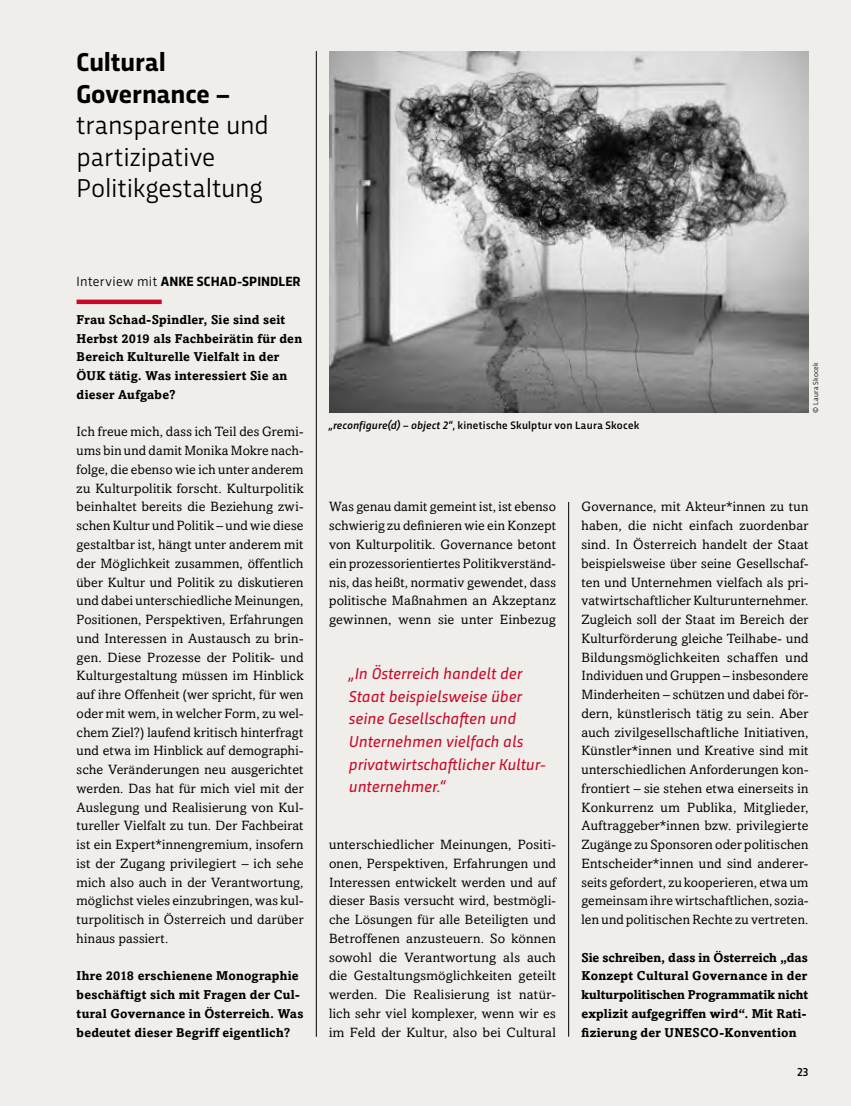
<style>
.page{position:relative;width:851px;height:1106px;background:#fff}
.page>*{position:absolute;margin:0;border:0;box-sizing:border-box;transform-origin:0 0}
.t1{font:27px/31.5px "Trasandina";letter-spacing:.005em;color:#000}
.t2{font:700 27px/31.5px "Trasandina";color:#000}
.t3{font:italic 16.5px/22.5px "Trasandina";letter-spacing:.005em;color:#ca0928}
.t4{font:700 13.95px "Trasandina";letter-spacing:.01em;color:#000}
.t5{font:13.5px/18.8px "Amasis";letter-spacing:.02em;color:#000;text-align:justify}
.t6{font:700 12.75px/18.8px "Amasis";letter-spacing:.015em;color:#000}
.t7{font:500 12px "Trasandina";color:#000}
.t8{font:500 11.25px "Trasandina";letter-spacing:.02em;color:#000}
.t9{font:7.5px "Trasandina";letter-spacing:.025em;color:#000}
.s1{font-weight:400}
.s2{font-style:italic}
</style>
<div class="page">
<div style="left:0;top:0;width:850px;height:1106px;background:#efeeea"></div>
<div style="left:77px;top:299px;width:85px;height:5px;background:#ca0928"></div>
<hr style="left:316px;top:51px;width:1px;height:985px;background:#000">
<hr style="left:568px;top:502px;width:1px;height:534px;background:#000">
<img style="left:329px;top:51px;width:479px;height:361px">
<h1 class="t2" style="left:77px;top:44px;width:155px">Cultural<br>Governance –</h1>
<h1 class="t1" style="left:77px;top:107px;width:194px">transparente und partizipative<br>Politikgestaltung</h1>
<p class="t4" style="left:77px;top:271px;width:225px"><span class="s1">Interview mit</span> ANKE SCHAD-SPINDLER</p>
<p class="t6" style="left:77px;top:310px;width:227px">Frau Schad-Spindler, Sie sind seit<br>Herbst 2019 als Fachbeirätin für den<br>Bereich Kulturelle Vielfalt in der<br>ÖUK tätig. Was interessiert Sie an dieser Aufgabe?</p>
<p class="t5" style="left:77px;top:422px;width:228px">Ich freue mich, dass ich Teil des Gremi&shy;ums bin und damit Monika Mokre nach&shy;folge, die ebenso wie ich unter anderem zu Kulturpolitik forscht. Kulturpolitik beinhaltet bereits die Beziehung zwi&shy;schen Kultur und Politik – und wie diese gestaltbar ist, hängt unter anderem mit der Möglichkeit zusammen, öffentlich über Kultur und Politik zu diskutieren und dabei unterschiedliche Meinungen, Positionen, Perspektiven, Erfahrungen und Interessen in Austausch zu brin&shy;gen. Diese Prozesse der Politik- und Kulturgestaltung müssen im Hinblick auf ihre Offenheit (wer spricht, für wen oder mit wem, in welcher Form, zu wel&shy;chem Ziel?) laufend kritisch hinterfragt und etwa im Hinblick auf demographi&shy;sche Veränderungen neu ausgerichtet werden. Das hat für mich viel mit der Auslegung und Realisierung von Kul&shy;tureller Vielfalt zu tun. Der Fachbeirat ist ein Expert*innengremium, insofern ist der Zugang privilegiert – ich sehe mich also auch in der Verantwortung, möglichst vieles einzubringen, was kul&shy;turpolitisch in Österreich und darüber hinaus passiert.</p>
<p class="t6" style="left:77px;top:966px;width:228px">Ihre 2018 erschienene Monographie beschäftigt sich mit Fragen der Cul&shy;tural Governance in Österreich. Was bedeutet dieser Begriff eigentlich?</p>
<p class="t8" style="left:328px;top:416px;width:312px"><span class="s2">„reconfigure(d) – object 2“</span>, kinetische Skulptur von Laura Skocek</p>
<p class="t9" style="left:810px;top:412px;width:51px;rotate:-90deg">© Laura Skocek</p>
<p class="t5" style="left:329px;top:497px;width:228px">Was genau damit gemeint ist, ist ebenso schwierig zu definieren wie ein Konzept von Kulturpolitik. Governance betont ein prozessorientiertes Politikverständ&shy;nis, das heißt, normativ gewendet, dass politische Maßnahmen an Akzeptanz gewinnen, wenn sie unter Einbezug</p>
<p class="t3" style="left:349px;top:661px;width:198px">„In Österreich handelt der<br>Staat beispielsweise über seine Gesellschaften und<br>Unternehmen vielfach als privatwirtschaftlicher Kultur&shy;unternehmer.“</p>
<p class="t5" style="left:329px;top:835px;width:228px">unterschiedlicher Meinungen, Positi&shy;onen, Perspektiven, Erfahrungen und Interessen entwickelt werden und auf dieser Basis versucht wird, bestmögli&shy;che Lösungen für alle Beteiligten und Betroffenen anzusteuern. So können sowohl die Verantwortung als auch die Gestaltungsmöglichkeiten geteilt werden. Die Realisierung ist natür&shy;lich sehr viel komplexer, wenn wir es im Feld der Kultur, also bei Cultural</p>
<p class="t5" style="left:581px;top:497px;width:228px">Governance, mit Akteur*innen zu tun haben, die nicht einfach zuordenbar sind. In Österreich handelt der Staat beispielsweise über seine Gesellschaf&shy;ten und Unternehmen vielfach als pri&shy;vatwirtschaftlicher Kulturunternehmer.<br>Zugleich soll der Staat im Bereich der Kulturförderung gleiche Teilhabe- und Bildungsmöglichkeiten schaffen und Individuen und Gruppen – insbesondere Minderheiten – schützen und dabei för&shy;dern, künstlerisch tätig zu sein. Aber auch zivilgesellschaftliche Initiativen, Künstler*innen und Kreative sind mit unterschiedlichen Anforderungen kon&shy;frontiert – sie stehen etwa einerseits in Konkurrenz um Publika, Mitglieder, Auftraggeber*innen bzw. privilegierte Zugänge zu Sponsoren oder politischen Entscheider*innen und sind anderer&shy;seits gefordert, zu kooperieren, etwa um gemeinsam ihre wirtschaftlichen, sozia&shy;len und politischen Rechte zu vertreten.</p>
<p class="t6" style="left:581px;top:947px;width:228px">Sie schreiben, dass in Österreich „das Konzept Cultural Governance in der kulturpolitischen Programmatik nicht explizit aufgegriffen wird“. Mit Rati&shy;fizierung der UNESCO-Konvention</p>
<p class="t7" style="left:797px;top:1063px;width:13px">23</p>
</div>
